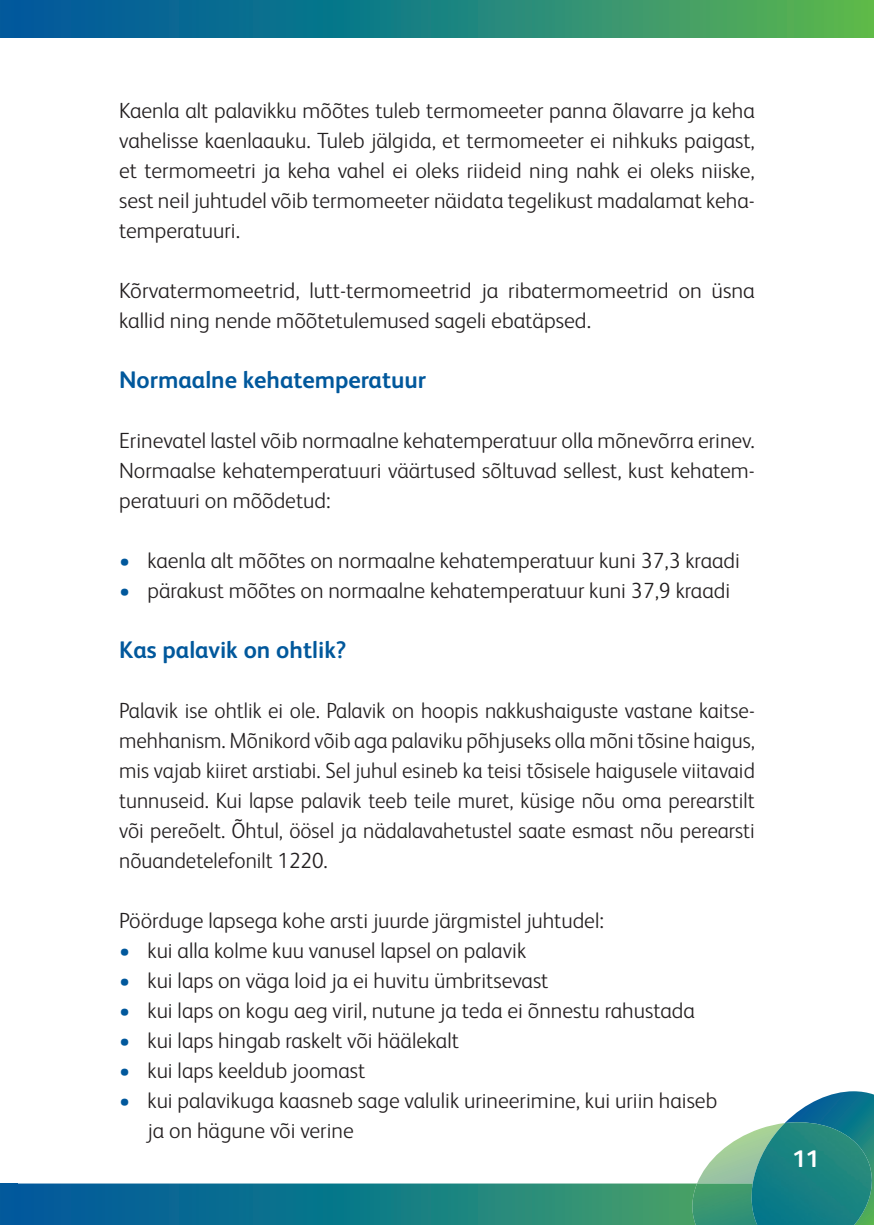
<style>
.page{position:relative;width:874px;height:1225px;background:#fff}
.page>*{position:absolute;margin:0;border:0;box-sizing:border-box;transform-origin:0 0}
.t1{font:700 24px "FS Albert";color:#01589c}
.t2{font:700 24px "FS Albert Pro";color:#fff}
.t3{font:300 22px/30px "FS Albert Pro";color:#231f20;text-align:justify}
.s1{color:#01589c}
</style>
<div class="page">
<div style="left:0;top:1183px;width:17px;height:42px;background:#02599c"></div>
<svg style="left:17px;top:0;width:856px;height:38px;background:#23847c"></svg>
<div style="left:0;top:0;width:17px;height:38px;background:#02599c"></div>
<svg style="left:17px;top:1091px;width:856px;height:134px"></svg>
<img style="left:690px;top:1183px;width:60px;height:42px">
<img style="left:750px;top:1122px;width:122px;height:103px">
<p class="t3" style="left:119px;top:98px;width:636px">Kaenla alt palavikku mõõtes tuleb termomeeter panna õlavarre ja keha vahelisse kaenlaauku. Tuleb jälgida, et termomeeter ei nihkuks paigast, et termomeetri ja keha vahel ei oleks riideid ning nahk ei oleks niiske, sest neil juhtudel võib termomeeter näidata tegelikust madalamat keha&shy;temperatuuri.</p>
<p class="t3" style="left:119px;top:278px;width:636px">Kõrvatermomeetrid, lutt-termomeetrid ja ribatermomeetrid on üsna kallid ning nende mõõtetulemused sageli ebatäpsed.</p>
<p class="t1" style="left:119px;top:371px;width:308px">Normaalne kehatemperatuur</p>
<p class="t3" style="left:119px;top:428px;width:637px">Erinevatel lastel võib normaalne kehatemperatuur olla mõnevõrra erinev.<br>Normaalse kehatemperatuuri väärtused sõltuvad sellest, kust kehatem&shy;peratuuri on mõõdetud:</p>
<p class="t3" style="left:119px;top:548px;width:622px"><span class="s1">•</span> kaenla alt mõõtes on normaalne kehatemperatuur kuni 37,3 kraadi</p>
<p class="t3" style="left:119px;top:578px;width:612px"><span class="s1">•</span> pärakust mõõtes on normaalne kehatemperatuur kuni 37,9 kraadi</p>
<p class="t1" style="left:119px;top:641px;width:229px">Kas palavik on ohtlik?</p>
<p class="t3" style="left:119px;top:698px;width:637px">Palavik ise ohtlik ei ole. Palavik on hoopis nakkushaiguste vastane kaitse&shy;mehhanism. Mõnikord võib aga palaviku põhjuseks olla mõni tõsine haigus, mis vajab kiiret arstiabi. Sel juhul esineb ka teisi tõsisele haigusele viitavaid tunnuseid. Kui lapse palavik teeb teile muret, küsige nõu oma perearstilt või pereõelt. Õhtul, öösel ja nädalavahetustel saate esmast nõu perearsti nõuandetelefonilt 1220.</p>
<p class="t3" style="left:119px;top:908px;width:486px">Pöörduge lapsega kohe arsti juurde järgmistel juhtudel:</p>
<p class="t3" style="left:119px;top:938px;width:408px"><span class="s1">•</span> kui alla kolme kuu vanusel lapsel on palavik</p>
<p class="t3" style="left:119px;top:968px;width:430px"><span class="s1">•</span> kui laps on väga loid ja ei huvitu ümbritsevast</p>
<p class="t3" style="left:119px;top:998px;width:577px"><span class="s1">•</span> kui laps on kogu aeg viril, nutune ja teda ei õnnestu rahustada</p>
<p class="t3" style="left:119px;top:1028px;width:341px"><span class="s1">•</span> kui laps hingab raskelt või häälekalt</p>
<p class="t3" style="left:119px;top:1058px;width:247px"><span class="s1">•</span> kui laps keeldub joomast</p>
<p class="t3" style="left:147px;top:1088px;width:571px;text-indent:-28px"><span class="s1">•</span> kui palavikuga kaasneb sage valulik urineerimine, kui uriin haiseb ja on hägune või verine</p>
<p class="t2" style="left:792px;top:1149px;width:28px">11</p>
</div>
